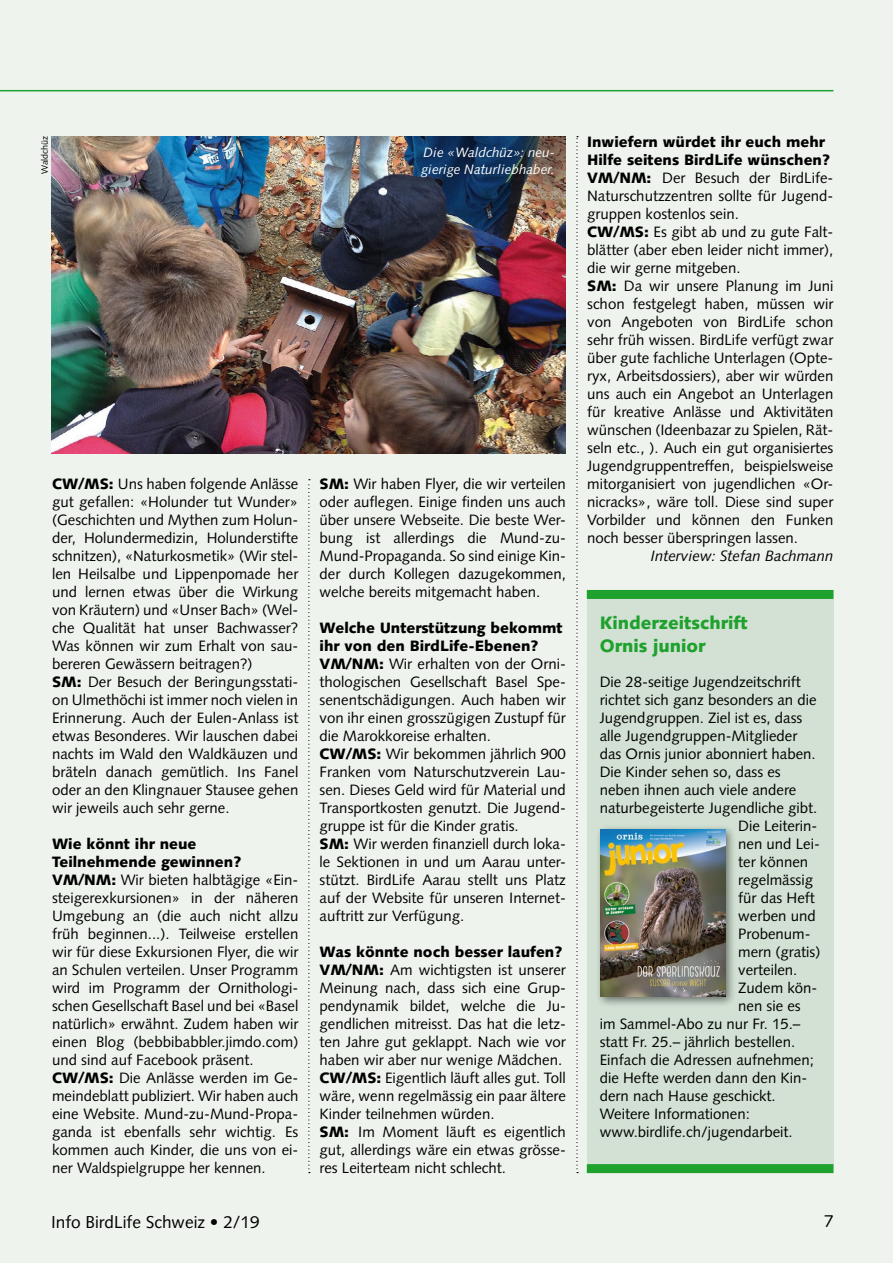
<style>
.page{position:relative;width:893px;height:1263px;background:#eff3ee}
.page>*{position:absolute;margin:0;border:0;box-sizing:border-box;transform-origin:0 0}
.t1{font:900 18px/22.5px "Syntax LT";color:#1fa12e}
.t2{font:17.25px "Syntax LT";color:#000}
.t3{font:15px/18px "Syntax LT";color:#000}
.t4{font:italic 15px "Syntax LT";color:#000}
.t5{font:italic 13.5px/16.5px "Syntax LT";color:#fff}
.t6{font:9px "Syntax LT";letter-spacing:-.01em;color:#000}
.s1{font-weight:900}
</style>
<div class="page">
<svg style="left:576px;top:136px;width:2px;height:1037px"></svg>
<svg style="left:308px;top:479px;width:2px;height:694px"></svg>
<hr style="left:0;top:90px;width:833px;height:1px;background:#1fa12e">
<img style="left:52px;top:136px;width:514px;height:317px">
<div style="left:587px;top:590px;width:246px;height:583px;background:#d2e1d3"></div>
<div style="left:587px;top:590px;width:246px;height:9px;background:#1fa12e"></div>
<div style="left:587px;top:1164px;width:246px;height:9px;background:#1fa12e"></div>
<div style="left:595px;top:824px;width:142px;height:183px;background:#000;opacity:.5"></div>
<img style="left:600px;top:829px;width:125px;height:167px">
<p class="t6" style="left:39px;top:174px;width:39px;rotate:-90deg">Waldchüz</p>
<p class="t5" style="left:421px;top:144px;width:135px">Die «Waldchüz»: neu&shy;gierige Naturliebhaber.</p>
<p class="t3" style="left:52px;top:475px;width:248px"><span class="s1">CW/MS:</span> Uns haben folgende Anlässe gut gefallen: «Holunder tut Wunder» (Geschichten und Mythen zum Holun&shy;der, Holundermedizin, Holunderstifte schnitzen), «Naturkosmetik» (Wir stel&shy;len Heilsalbe und Lippenpomade her und lernen etwas über die Wirkung von Kräutern) und «Unser Bach» (Wel&shy;che Qualität hat unser Bachwasser?<br>Was können wir zum Erhalt von sau&shy;bereren Gewässern beitragen?)<br><span class="s1">SM:</span> Der Besuch der Beringungsstati&shy;on Ulmethöchi ist immer noch vielen in Erinnerung. Auch der Eulen-Anlass ist etwas Besonderes. Wir lauschen dabei nachts im Wald den Waldkäuzen und bräteln danach gemütlich. Ins Fanel oder an den Klingnauer Stausee gehen wir jeweils auch sehr gerne.</p>
<p class="t3" style="left:52px;top:835px;width:248px"><span class="s1">Wie könnt ihr neue Teilnehmende gewinnen?<br>VM/NM:</span> Wir bieten halbtägige «Ein&shy;steigerexkursionen» in der näheren Umgebung an (die auch nicht allzu früh beginnen...). Teilweise erstellen wir für diese Exkursionen Flyer, die wir an Schulen verteilen. Unser Programm wird im Programm der Ornithologi&shy;schen Gesellschaft Basel und bei «Basel natürlich» erwähnt. Zudem haben wir einen Blog (bebbibabbler.jimdo.com) und sind auf Facebook präsent.<br><span class="s1">CW/MS:</span> Die Anlässe werden im Ge&shy;meindeblatt publiziert. Wir haben auch eine Website. Mund-zu-Mund-Propa&shy;ganda ist ebenfalls sehr wichtig. Es kommen auch Kinder, die uns von ei&shy;ner Waldspielgruppe her kennen.</p>
<p class="t3" style="left:320px;top:475px;width:248px;text-align:justify"><span class="s1">SM:</span> Wir haben Flyer, die wir verteilen oder auflegen. Einige finden uns auch über unsere Webseite. Die beste Wer&shy;bung ist allerdings die Mund-zu-Mund-Propaganda. So sind einige Kin&shy;der durch Kollegen dazugekommen, welche bereits mitgemacht haben.</p>
<p class="t3" style="left:320px;top:619px;width:248px"><span class="s1">Welche Unterstützung bekommt ihr von den BirdLife-Ebenen?<br>VM/NM:</span> Wir erhalten von der Orni&shy;thologischen Gesellschaft Basel Spe&shy;senentschädigungen. Auch haben wir von ihr einen grosszügigen Zustupf für die Marokkoreise erhalten.<br><span class="s1">CW/MS:</span> Wir bekommen jährlich 900<br>Franken vom Naturschutzverein Lau&shy;sen. Dieses Geld wird für Material und Transportkosten genutzt. Die Jugend&shy;gruppe ist für die Kinder gratis.<br><span class="s1">SM:</span> Wir werden finanziell durch loka&shy;le Sektionen in und um Aarau unter&shy;stützt. BirdLife Aarau stellt uns Platz auf der Website für unseren Internet&shy;auftritt zur Verfügung.</p>
<p class="t3" style="left:320px;top:943px;width:248px"><span class="s1">Was könnte noch besser laufen?<br>VM/NM:</span> Am wichtigsten ist unserer Meinung nach, dass sich eine Grup&shy;pendynamik bildet, welche die Ju&shy;gendlichen mitreisst. Das hat die letz&shy;ten Jahre gut geklappt. Nach wie vor haben wir aber nur wenige Mädchen.<br><span class="s1">CW/MS:</span> Eigentlich läuft alles gut. Toll wäre, wenn regelmässig ein paar ältere Kinder teilnehmen würden.<br><span class="s1">SM:</span> Im Moment läuft es eigentlich gut, allerdings wäre ein etwas grösse&shy;res Leiterteam nicht schlecht.</p>
<p class="t3" style="left:587px;top:133px;width:248px"><span class="s1">Inwiefern würdet ihr euch mehr Hilfe seitens BirdLife wünschen?<br>VM/NM:</span> Der Besuch der BirdLife-Naturschutzzentren sollte für Jugend&shy;gruppen kostenlos sein.<br><span class="s1">CW/MS:</span> Es gibt ab und zu gute Falt&shy;blätter (aber eben leider nicht immer), die wir gerne mitgeben.<br><span class="s1">SM:</span> Da wir unsere Planung im Juni schon festgelegt haben, müssen wir von Angeboten von BirdLife schon sehr früh wissen. BirdLife verfügt zwar über gute fachliche Unterlagen (Opte&shy;ryx, Arbeitsdossiers), aber wir würden uns auch ein Angebot an Unterlagen für kreative Anlässe und Aktivitäten wünschen (Ideenbazar zu Spielen, Rät&shy;seln etc., ). Auch ein gut organisiertes Jugendgruppentreffen, beispielsweise mitorganisiert von jugendlichen «Or&shy;nicracks», wäre toll. Diese sind super Vorbilder und können den Funken noch besser überspringen lassen.</p>
<p class="t4" style="left:651px;top:547px;width:184px">Interview: Stefan Bachmann</p>
<p class="t1" style="left:600px;top:612px;width:149px">Kinderzeitschrift<br>Ornis junior</p>
<p class="t3" style="left:600px;top:673px;width:202px">Die 28-seitige Jugendzeitschrift</p>
<p class="t3" style="left:600px;top:691px;width:218px">richtet sich ganz besonders an die</p>
<p class="t3" style="left:600px;top:709px;width:204px">Jugendgruppen. Ziel ist es, dass</p>
<p class="t3" style="left:600px;top:727px;width:199px">alle Jugendgruppen-Mitglieder</p>
<p class="t3" style="left:600px;top:745px;width:217px">das Ornis junior abonniert haben.</p>
<p class="t3" style="left:600px;top:763px;width:182px">Die Kinder sehen so, dass es</p>
<p class="t3" style="left:600px;top:781px;width:198px">neben ihnen auch viele andere</p>
<p class="t3" style="left:600px;top:799px;width:219px">naturbegeisterte Jugendliche gibt.</p>
<p class="t3" style="left:738px;top:817px;width:81px">Die Leiterin-</p>
<p class="t3" style="left:738px;top:835px;width:83px">nen und Lei-</p>
<p class="t3" style="left:738px;top:853px;width:72px">ter können</p>
<p class="t3" style="left:738px;top:871px;width:76px">regelmässig</p>
<p class="t3" style="left:738px;top:889px;width:78px">für das Heft</p>
<p class="t3" style="left:738px;top:907px;width:79px">werben und</p>
<p class="t3" style="left:738px;top:925px;width:74px">Probenum-</p>
<p class="t3" style="left:738px;top:943px;width:84px">mern (gratis)</p>
<p class="t3" style="left:738px;top:961px;width:61px">verteilen.</p>
<p class="t3" style="left:738px;top:979px;width:81px">Zudem kön-</p>
<p class="t3" style="left:738px;top:997px;width:64px">nen sie es</p>
<p class="t3" style="left:600px;top:1015px;width:202px">im Sammel-Abo zu nur Fr. 15.–</p>
<p class="t3" style="left:600px;top:1033px;width:197px">statt Fr. 25.– jährlich bestellen.</p>
<p class="t3" style="left:600px;top:1051px;width:216px">Einfach die Adressen aufnehmen;</p>
<p class="t3" style="left:600px;top:1069px;width:209px">die Hefte werden dann den Kin-</p>
<p class="t3" style="left:600px;top:1087px;width:177px">dern nach Hause geschickt.</p>
<p class="t3" style="left:600px;top:1105px;width:152px">Weitere Informationen:</p>
<p class="t3" style="left:600px;top:1123px;width:194px">www.birdlife.ch/jugendarbeit.</p>
<p class="t2" style="left:51px;top:1212px;width:210px">Info BirdLife Schweiz • 2/19</p>
<p class="t2" style="left:824px;top:1211px;width:11px">7</p>
</div>
